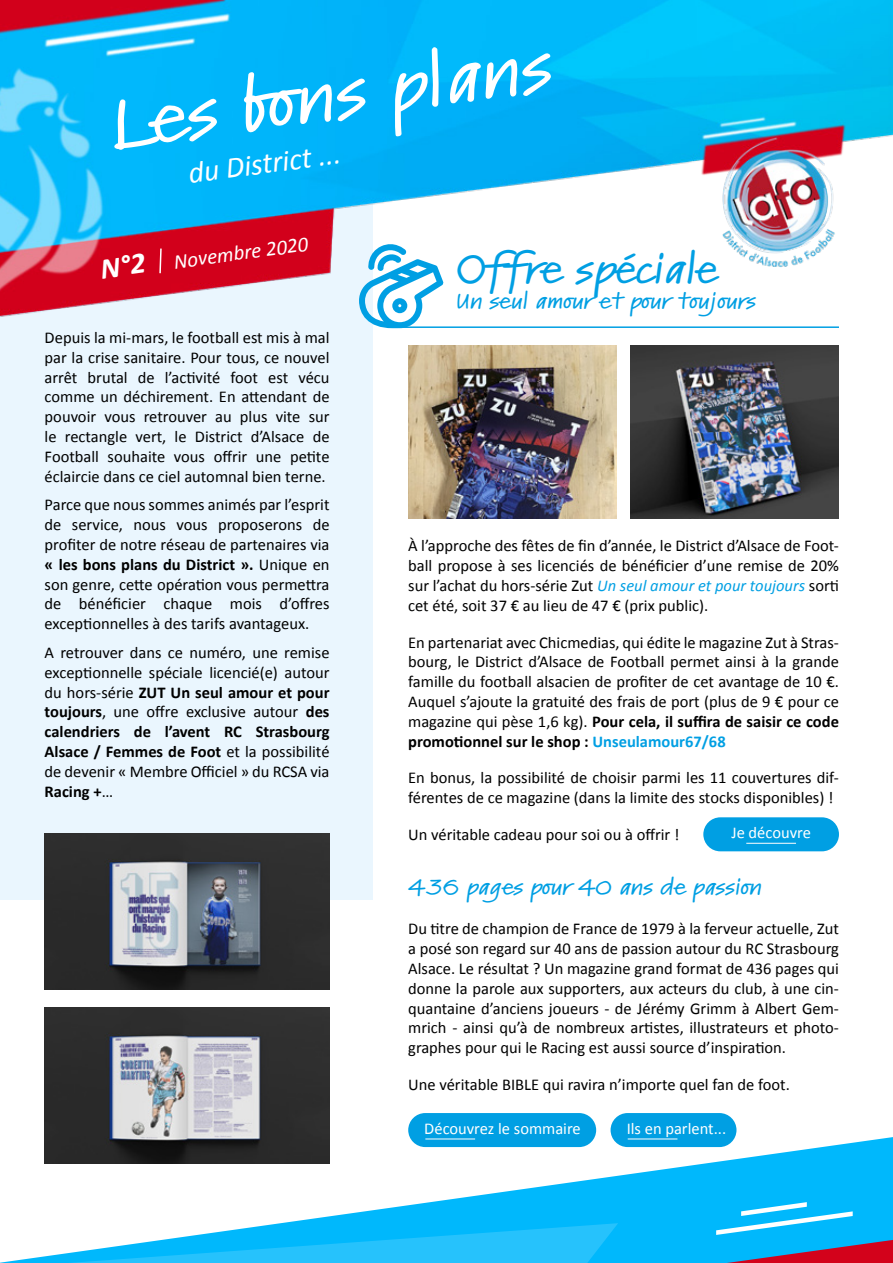
<style>
.page{position:relative;width:893px;height:1263px;background:#fff}
.page>*{position:absolute;margin:0;border:0;box-sizing:border-box;transform-origin:0 0}
.t1{font:600 expanded 67.5px "Kremlin Pro";color:#fff}
.t2{font:600 expanded 39px "Kremlin Pro";color:#009fe3}
.t3{font:italic 30px "Calibri";color:#fff}
.t4{font:600 expanded 21px "Kremlin Pro";color:#009fe3}
.t5{font:italic 21px "Calibri";color:#fff}
.t6{font:16.5px/19.8px "Calibri";color:#000;text-align:justify}
.t7{font:16.5px "Calibri";color:#fff}
.s1{font-weight:700}
.s2{font-style:italic;color:#009fe3}
.s3{font-weight:700;color:#009fe3}
</style>
<div class="page">
<div style="left:0;top:101px;width:372px;height:798px;background:#eaf6fe"></div>
<img style="left:0;top:0;width:893px;height:317px">
<svg style="left:159px;top:247px;width:3px;height:28px"></svg>
<hr style="left:395px;top:326px;width:444px;height:2px;background:#009fe3">
<svg style="left:359px;top:240px;width:85px;height:88px"></svg>
<svg style="left:44px;top:1137px;width:849px;height:126px"></svg>
<svg style="left:716px;top:1202px;width:177px;height:61px;background:#3b9dd4"></svg>
<svg style="left:0;top:1223px;width:618px;height:40px"></svg>
<img style="left:408px;top:345px;width:209px;height:174px">
<img style="left:45px;top:833px;width:285px;height:156px">
<img style="left:45px;top:1007px;width:285px;height:156px">
<img style="left:630px;top:345px;width:209px;height:174px">
<div style="left:703px;top:817px;width:136px;height:34px;background:#009fe3;border-radius:17px"></div>
<div style="left:408px;top:1113px;width:188px;height:34px;background:#009fe3;border-radius:17px"></div>
<div style="left:611px;top:1113px;width:125px;height:34px;background:#009fe3;border-radius:17px"></div>
<hr style="left:746px;top:843px;width:50px;height:1px;background:#fff">
<hr style="left:425px;top:1139px;width:50px;height:1px;background:#fff">
<hr style="left:628px;top:1139px;width:49px;height:1px;background:#fff">
<svg style="left:100px;top:253px;width:46px;height:25px"></svg>
<h1 class="t1" style="left:104px;top:78px;width:446px;rotate:-8deg">Les bons plans</h1>
<h3 class="t3" style="left:186px;top:154px;width:155px;rotate:-8deg">du District ...</h3>
<p class="t5" style="left:172px;top:248px;width:137px;rotate:-8deg">Novembre 2020</p>
<p class="t6" style="left:45px;top:328px;width:286px">Depuis la mi-mars, le football est mis à mal par la crise sanitaire. Pour tous, ce nouvel arrêt brutal de l’activité foot est vécu comme un déchirement. En attendant de pouvoir vous retrouver au plus vite sur le rectangle vert, le District d’Alsace de Football souhaite vous offrir une petite éclaircie dans ce ciel automnal bien terne.</p>
<p class="t6" style="left:45px;top:495px;width:286px">Parce que nous sommes animés par l’esprit de service, nous vous proposerons de profiter de notre réseau de partenaires via <span class="s1">« les bons plans du District ».</span> Unique en son genre, cette opération vous permettra de bénéficier chaque mois d’offres exceptionnelles à des tarifs avantageux.</p>
<p class="t6" style="left:45px;top:643px;width:286px">A retrouver dans ce numéro, une remise exceptionnelle spéciale licencié(e) autour du hors-série <span class="s1">ZUT Un seul amour et pour toujours</span>, une offre exclusive autour <span class="s1">des calendriers de l’avent RC Strasbourg Alsace / Femmes de Foot</span> et la possibilité de devenir « Membre Officiel » du RCSA via <span class="s1">Racing +</span>…</p>
<h2 class="t2" style="left:456px;top:241px;width:263px">Offre spéciale</h2>
<p class="t4" style="left:456px;top:286px;width:302px">Un seul amour et pour toujours</p>
<p class="t6" style="left:408px;top:536px;width:432px">À l’approche des fêtes de fin d’année, le District d’Alsace de Foot&shy;ball propose à ses licenciés de bénéficier d’une remise de 20% sur l’achat du hors-série Zut <span class="s2">Un seul amour et pour toujours</span> sorti cet été, soit 37 € au lieu de 47 € (prix public).</p>
<p class="t6" style="left:408px;top:632px;width:432px">En partenariat avec Chicmedias, qui édite le magazine Zut à Stras&shy;bourg, le District d’Alsace de Football permet ainsi à la grande famille du football alsacien de profiter de cet avantage de 10 €.<br>Auquel s’ajoute la gratuité des frais de port (plus de 9 € pour ce magazine qui pèse 1,6 kg). <span class="s1">Pour cela, il suffira de saisir ce code promotionnel sur le shop :</span> <span class="s3">Unseulamour67/68</span></p>
<p class="t6" style="left:408px;top:768px;width:432px">En bonus, la possibilité de choisir parmi les 11 couvertures dif&shy;férentes de ce magazine (dans la limite des stocks disponibles) !</p>
<p class="t6" style="left:408px;top:825px;width:273px">Un véritable cadeau pour soi ou à offrir !</p>
<p class="t4" style="left:408px;top:872px;width:355px">436 pages pour 40 ans de passion</p>
<p class="t6" style="left:408px;top:919px;width:432px">Du titre de champion de France de 1979 à la ferveur actuelle, Zut a posé son regard sur 40 ans de passion autour du RC Strasbourg Alsace. Le résultat ? Un magazine grand format de 436 pages qui donne la parole aux supporters, aux acteurs du club, à une cin&shy;quantaine d’anciens joueurs - de Jérémy Grimm à Albert Gem&shy;mrich - ainsi qu’à de nombreux artistes, illustrateurs et photo&shy;graphes pour qui le Racing est aussi source d’inspiration.</p>
<p class="t6" style="left:408px;top:1075px;width:383px">Une véritable BIBLE qui ravira n’importe quel fan de foot.</p>
<p class="t7" style="left:731px;top:822px;width:81px">Je découvre</p>
<p class="t7" style="left:424px;top:1118px;width:158px">Découvrez le sommaire</p>
<p class="t7" style="left:627px;top:1118px;width:101px">Ils en parlent...</p>
</div>
